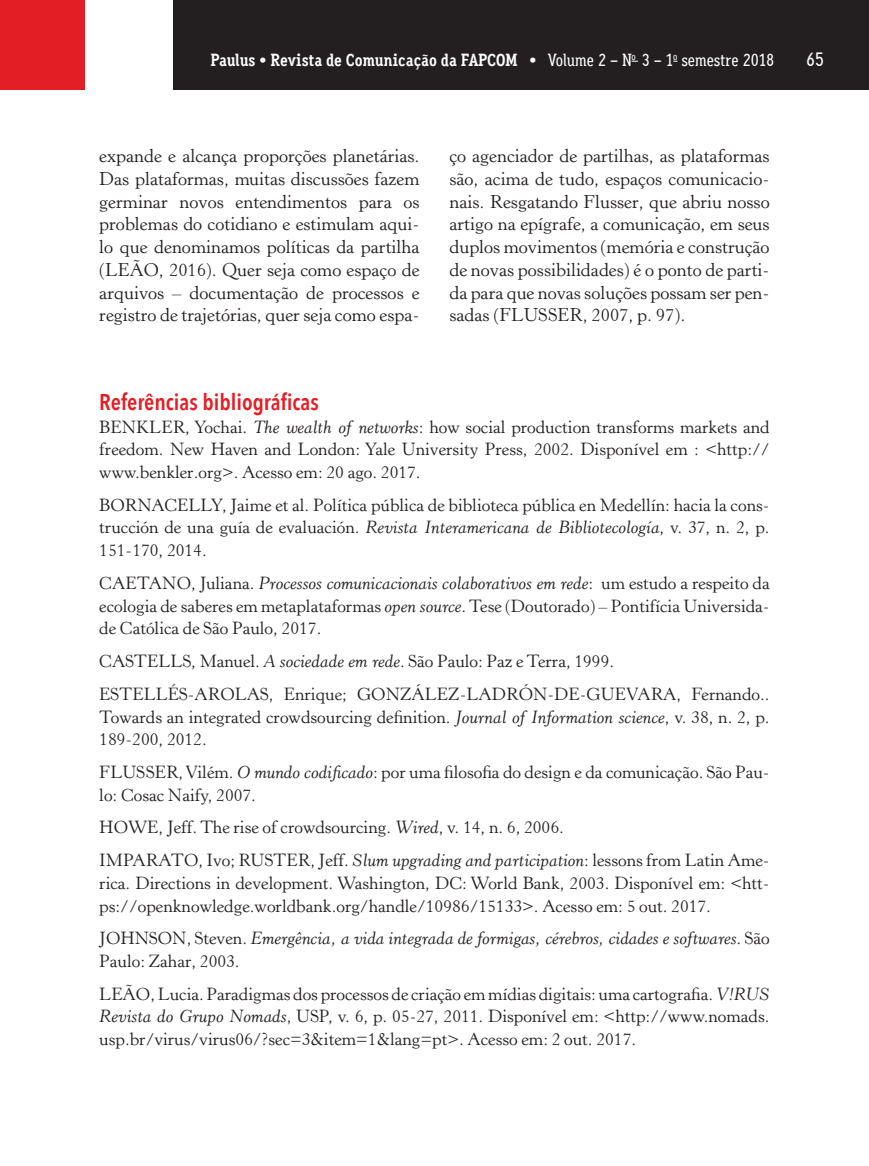
<style>
.page{position:relative;width:869px;height:1166px;background:#fff}
.page>*{position:absolute;margin:0;border:0;box-sizing:border-box;transform-origin:0 0}
.t1{font:600 22.75px "Avenir Next Condensed";color:#e41e25}
.t2{font:500 19.25px "Aaux Office";color:#fff}
.t3{font:18.38px/22.8px "Horley Old Style";color:#231f20;text-align:justify}
.t4{font:17.5px/22.8px "Horley Old Style";color:#231f20}
.t5{font:italic 17.5px/22.8px "Horley Old Style";color:#231f20}
.t6{font:700 17.5px "Aaux Office";color:#fff}
.s1{font-weight:500}
.s2{font-style:italic}
.s3{font-style:normal}
</style>
<div class="page">
<div style="left:173px;top:0;width:695px;height:89px;background:#231f20"></div>
<div style="left:0;top:0;width:85px;height:90px;background:#e41e25"></div>
<p class="t6" style="left:210px;top:49px;width:564px">Paulus • Revista de Comunicação da FAPCOM <span class="s1">• Volume 2 – N</span><sup>o</sup> <span class="s1">3 – 1</span><sup>o</sup> <span class="s1">semestre 2018</span></p>
<p class="t2" style="left:806px;top:48px;width:19px">65</p>
<p class="t3" style="left:99px;top:145px;width:321px">expande e alcança proporções planetárias.<br>Das plataformas, muitas discussões fazem germinar novos entendimentos para os problemas do cotidiano e estimulam aqui&shy;lo que denominamos políticas da partilha (LEÃO, 2016). Quer seja como espaço de arquivos – documentação de processos e registro de trajetórias, quer seja como espa-</p>
<p class="t3" style="left:449px;top:145px;width:321px">ço agenciador de partilhas, as plataformas são, acima de tudo, espaços comunicacio&shy;nais. Resgatando Flusser, que abriu nosso artigo na epígrafe, a comunicação, em seus duplos movimentos (memória e construção de novas possibilidades) é o ponto de parti&shy;da para que novas soluções possam ser pen&shy;sadas (FLUSSER, 2007, p. 97).</p>
<h1 class="t1" style="left:99px;top:388px;width:221px">Referências bibliográficas</h1>
<p class="t4" style="left:99px;top:416px;width:671px;text-align:justify">BENKLER, Yochai. <span class="s2">The wealth of networks</span>: how social production transforms markets and freedom. New Haven and London: Yale University Press, 2002. Disponível em : &lt;http:// www.benkler.org&gt;. Acesso em: 20 ago. 2017.</p>
<p class="t4" style="left:99px;top:494px;width:671px;text-align:justify">BORNACELLY, Jaime et al. Política pública de biblioteca pública en Medellín: hacia la cons&shy;trucción de una guía de evaluación. <span class="s2">Revista Interamericana de Bibliotecología</span>, v. 37, n. 2, p.<br>151-170, 2014.</p>
<p class="t4" style="left:99px;top:572px;width:671px;text-align:justify">CAETANO, Juliana. <span class="s2">Processos comunicacionais colaborativos em rede</span>: um estudo a respeito da ecologia de saberes em metaplataformas <span class="s2">open source</span>. Tese (Doutorado) – Pontifícia Universida&shy;de Católica de São Paulo, 2017.</p>
<p class="t4" style="left:99px;top:645px;width:671px;line-height:32.7px">CASTELLS, Manuel. <span class="s2">A sociedade em rede</span>. São Paulo: Paz e Terra, 1999.<br>ESTELLÉS-AROLAS, Enrique; GONZÁLEZ-LADRÓN-DE-GUEVARA, Fernando..</p>
<p class="t4" style="left:99px;top:706px;width:671px">Towards an integrated crowdsourcing definition. <span class="s2">Journal of Information science</span>, v. 38, n. 2, p.<br>189-200, 2012.</p>
<p class="t4" style="left:99px;top:761px;width:671px">FLUSSER, Vilém. <span class="s2">O mundo codificado</span>: por uma filosofia do design e da comunicação. São Pau&shy;lo: Cosac Naify, 2007.</p>
<p class="t4" style="left:99px;top:811px;width:671px;line-height:32.7px">HOWE, Jeff. The rise of crowdsourcing. <span class="s2">Wired</span>, v. 14, n. 6, 2006.<br>IMPARATO, Ivo; RUSTER, Jeff. <span class="s2">Slum upgrading and participation</span>: lessons from Latin Ame-</p>
<p class="t4" style="left:99px;top:872px;width:671px">rica. Directions in development. Washington, DC: World Bank, 2003. Disponível em: &lt;htt&shy;ps://openknowledge.worldbank.org/handle/10986/15133&gt;. Acesso em: 5 out. 2017.</p>
<p class="t5" style="left:99px;top:927px;width:671px"><span class="s3">JOHNSON, Steven.</span> Emergência, a vida integrada de formigas, cérebros, cidades e softwares<span class="s3">. São<br>Paulo: Zahar, 2003.</span></p>
<p class="t4" style="left:99px;top:983px;width:671px;text-align:justify">LEÃO, Lucia. Paradigmas dos processos de criação em mídias digitais: uma cartografia. <span class="s2">V!RUS Revista do Grupo Nomads</span>, USP, v. 6, p. 05-27, 2011. Disponível em: &lt;http://www.nomads. usp.br/virus/virus06/?sec=3&amp;item=1&amp;lang=pt&gt;. Acesso em: 2 out. 2017.</p>
</div>
